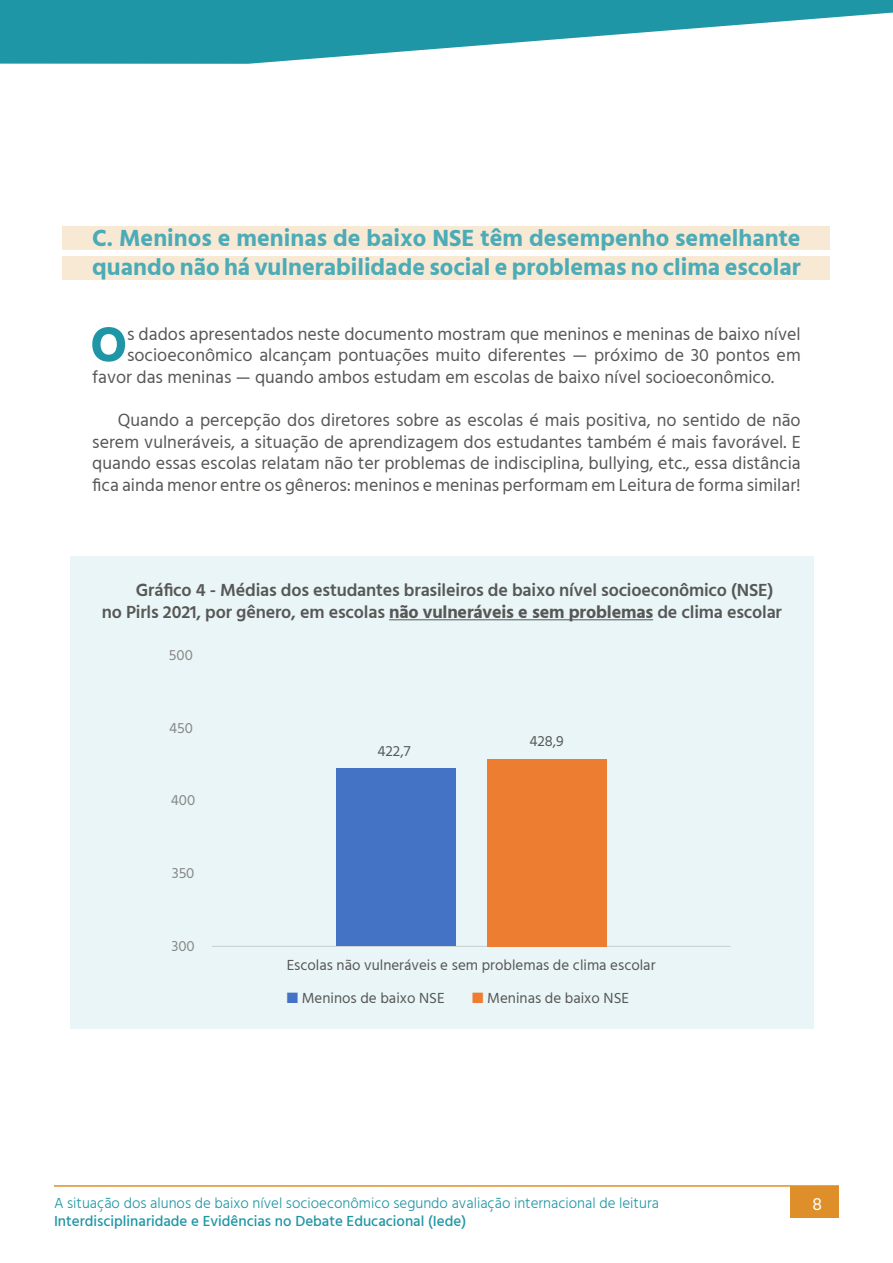
<style>
.page{position:relative;width:893px;height:1263px;background:#fff}
.page>*{position:absolute;margin:0;border:0;box-sizing:border-box;transform-origin:0 0}
.t1{font:700 50.1px "Hind Madurai";color:#1e96a5}
.t2{font:700 24px/28.8px "Hind Madurai";color:#4babb7}
.t3{font:18px/21.6px "Hind Madurai";color:#575756;text-align:justify}
.t4{font:600 18px/21.6px "Hind Madurai";letter-spacing:-.01em;color:#575756}
.t5{font:18px "Hind Madurai";color:#fff}
.t6{font:15px "Hind Madurai";color:#575756}
.t7{font:300 15px "Hind Madurai";color:#1e96a5}
.t8{font:500 15px "Hind Madurai";color:#1e96a5}
.t9{font:15px "Hind Madurai";color:#878787}
.s1{font-weight:700}
.s2{color:#4473c5}
.s3{color:#ed7d31}
</style>
<div class="page">
<hr style="left:54px;top:1185px;width:785px;height:2px;background:#de8f29">
<div style="left:791px;top:1187px;width:48px;height:31px;background:#de8f29"></div>
<svg style="left:0;top:0;width:893px;height:64px;fill:#1e96a5"></svg>
<div style="left:63px;top:256px;width:767px;height:24px;background:#f8e9d4"></div>
<div style="left:63px;top:226px;width:767px;height:24px;background:#f8e9d4"></div>
<div style="left:70px;top:556px;width:744px;height:473px;background:#e9f5f6"></div>
<div style="left:336px;top:769px;width:119px;height:177px;background:#4473c5"></div>
<div style="left:487px;top:759px;width:119px;height:187px;background:#ed7d31"></div>
<hr style="left:389px;top:619px;width:264px;height:1px;background:#575756">
<h2 class="t2" style="left:92px;top:225px;width:710px">C. Meninos e meninas de baixo NSE têm desempenho semelhante quando não há vulnerabilidade social e problemas no clima escolar</h2>
<h1 class="t1" style="left:90px;top:312px;width:38px">O</h1>
<p class="t3" style="left:127px;top:324px;width:675px">s dados apresentados neste documento mostram que meninos e meninas de baixo nível</p>
<p class="t3" style="left:127px;top:346px;width:675px">socioeconômico alcançam pontuações muito diferentes — próximo de 30 pontos em</p>
<p class="t3" style="left:92px;top:367px;width:683px">favor das meninas — quando ambos estudam em escolas de baixo nível socioeconômico.</p>
<p class="t3" style="left:92px;top:410px;width:710px;text-indent:26px">Quando a percepção dos diretores sobre as escolas é mais positiva, no sentido de não serem vulneráveis, a situação de aprendizagem dos estudantes também é mais favorável. E quando essas escolas relatam não ter problemas de indisciplina, bullying, etc., essa distância fica ainda menor entre os gêneros: meninos e meninas performam em Leitura de forma similar!</p>
<p class="t4" style="left:102px;top:580px;width:682px;text-indent:34px">Gráfico 4 - Médias dos estudantes brasileiros de baixo nível socioeconômico (NSE) no Pirls 2021, por gênero, em escolas <span class="s1">não vulneráveis e sem problemas</span> de clima escolar</p>
<p class="t9" style="left:169px;top:646px;width:25px">500</p>
<p class="t9" style="left:169px;top:719px;width:25px">450</p>
<p class="t9" style="left:171px;top:791px;width:26px">400</p>
<p class="t9" style="left:172px;top:864px;width:24px">350</p>
<p class="t9" style="left:171px;top:937px;width:25px">300</p>
<p class="t6" style="left:377px;top:742px;width:35px">422,7</p>
<p class="t6" style="left:529px;top:732px;width:36px">428,9</p>
<p class="t6" style="left:287px;top:956px;width:370px">Escolas não vulneráveis e sem problemas de clima escolar</p>
<p class="t6" style="left:287px;top:989px;width:159px"><span class="s2">■</span> Meninos de baixo NSE</p>
<p class="t6" style="left:472px;top:989px;width:158px"><span class="s3">■</span> Meninas de baixo NSE</p>
<p class="t7" style="left:54px;top:1194px;width:606px">A situação dos alunos de baixo nível socioeconômico segundo avaliação internacional de leitura</p>
<p class="t8" style="left:54px;top:1212px;width:414px">Interdisciplinaridade e Evidências no Debate Educacional (Iede)</p>
<p class="t5" style="left:812px;top:1193px;width:11px">8</p>
</div>
